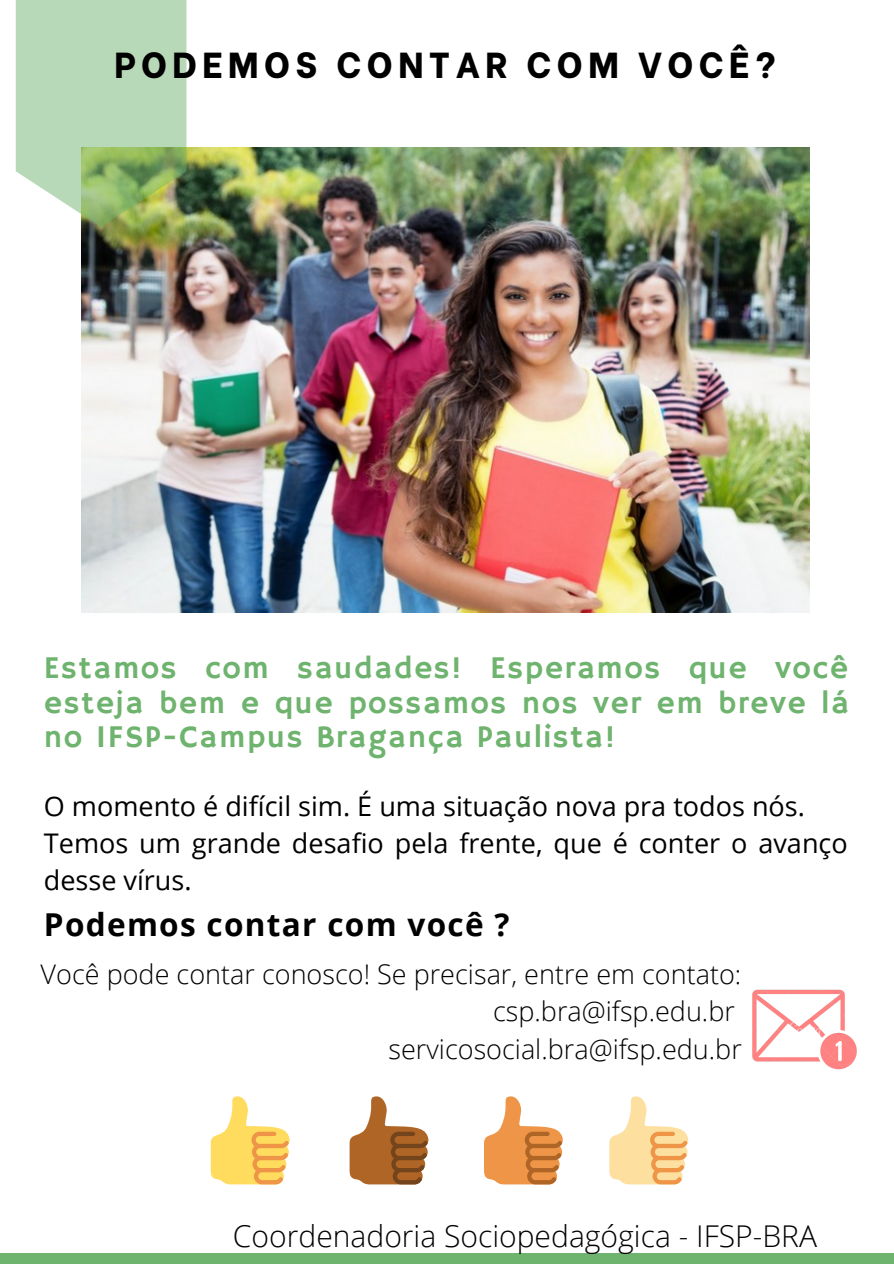
<style>
.page{position:relative;width:894px;height:1264px;background:#fff}
.page>*{position:absolute;margin:0;border:0;box-sizing:border-box;transform-origin:0 0}
.t1{font:800 36px "Be Vietnam";letter-spacing:.15em;color:#000}
.t2{font:31.5px/35px "Hammersmith One";letter-spacing:.05em;color:#6eb36e;text-align:justify}
.t3{font:700 31.5px "Open Sans";letter-spacing:.04em;color:#000}
.t4{font:300 30px "Open Sans";color:#000}
.t5{font:27px/37.2px "Open Sans";color:#000}
.t6{font:300 27px/37.2px "Open Sans";color:#000;text-align:right}
</style>
<div class="page">
<div style="left:0;top:1253px;width:893px;height:10px;background:#6eb36e"></div>
<img style="left:81px;top:147px;width:727px;height:465px">
<svg style="left:16px;top:0;width:170px;height:227px;background:#b1d1a8"></svg>
<svg style="left:484px;top:1096px;width:78px;height:88px"></svg>
<svg style="left:211px;top:1096px;width:78px;height:88px"></svg>
<svg style="left:349px;top:1096px;width:79px;height:88px"></svg>
<svg style="left:609px;top:1096px;width:79px;height:88px"></svg>
<img style="left:752px;top:989px;width:105px;height:81px">
<h1 class="t1" style="left:114px;top:35px;width:662px">PODEMOS CONTAR COM VOCÊ?</h1>
<p class="t2" style="left:44px;top:651px;width:806px">Estamos com saudades! Esperamos que você esteja bem e que possamos nos ver em breve lá no IFSP-Campus Bragança Paulista!</p>
<p class="t5" style="left:44px;top:787px;width:805px">O momento é difícil sim. É uma situação nova pra todos nós.<br>Temos um grande desafio pela frente, que é conter o avanço desse vírus.</p>
<p class="t3" style="left:44px;top:901px;width:467px">Podemos contar com você ?</p>
<p class="t6" style="left:41px;top:955px;width:702px">Você pode contar conosco! Se precisar, entre em contato: csp.bra@ifsp.edu.br<br>servicosocial.bra@ifsp.edu.br</p>
<p class="t4" style="left:233px;top:1214px;width:585px">Coordenadoria Sociopedagógica - IFSP-BRA</p>
</div>
